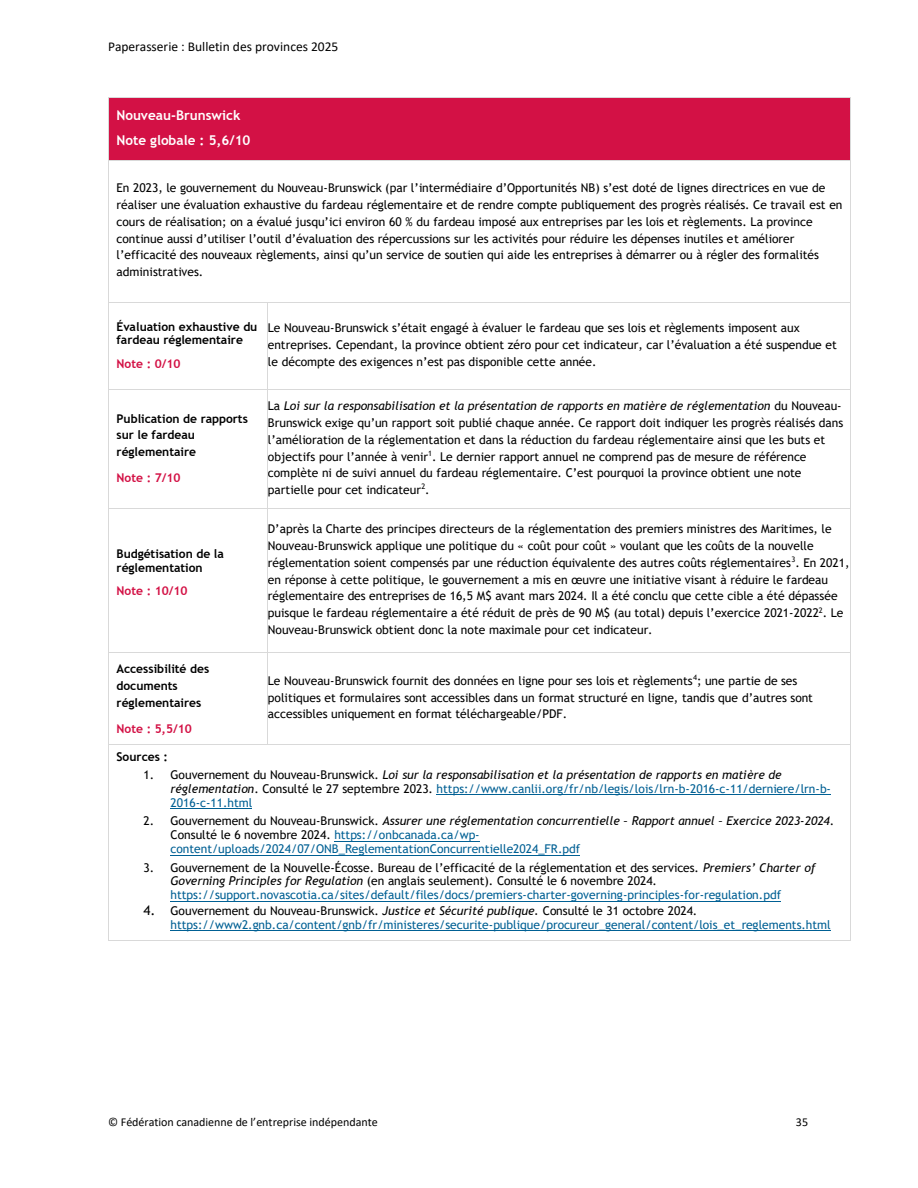
<style>
.page{position:relative;width:918px;height:1188px;background:#fff}
.page>*{position:absolute;margin:0;border:0;box-sizing:border-box;transform-origin:0 0}
.t1{font:13.5px "Calibri";color:#000}
.t2{font:700 13.5px "Trebuchet MS";color:#fff}
.t3{font:12px/16.8px "Trebuchet MS";color:#000}
.t4{font:12px/14px "Trebuchet MS";color:#006094}
.t5{font:700 12px/16.6px "Trebuchet MS";color:#000}
.t6{font:12px "Calibri";letter-spacing:-.005em;color:#000}
.t7{font:700 12px "Trebuchet MS";letter-spacing:-.005em;color:#d31145}
.s1{font-style:italic}
.s2{color:#000}
.s3{font-style:italic;color:#000}
.s4{color:#006094}
.s5{font-size:13.5px;color:#000}
</style>
<div class="page">
<div style="left:116px;top:98px;width:727px;height:34px;background:#d31145"></div>
<div style="left:116px;top:132px;width:727px;height:28px;background:#d31145"></div>
<hr style="left:109px;top:97px;width:741px;height:1px;background:#d9d9d9">
<hr style="left:108px;top:98px;width:1px;height:62px;background:#d9d9d9">
<hr style="left:850px;top:98px;width:1px;height:62px;background:#d9d9d9">
<hr style="left:109px;top:160px;width:741px;height:1px;background:#d9d9d9">
<hr style="left:108px;top:160px;width:1px;height:142px;background:#d9d9d9">
<hr style="left:850px;top:160px;width:1px;height:142px;background:#d9d9d9">
<hr style="left:109px;top:302px;width:158px;height:1px;background:#d9d9d9">
<hr style="left:268px;top:302px;width:582px;height:1px;background:#d9d9d9">
<hr style="left:108px;top:303px;width:1px;height:86px;background:#d9d9d9">
<hr style="left:267px;top:303px;width:1px;height:86px;background:#d9d9d9">
<hr style="left:850px;top:303px;width:1px;height:86px;background:#d9d9d9">
<hr style="left:109px;top:389px;width:158px;height:1px;background:#d9d9d9">
<hr style="left:268px;top:389px;width:582px;height:1px;background:#d9d9d9">
<hr style="left:108px;top:390px;width:1px;height:118px;background:#d9d9d9">
<hr style="left:267px;top:390px;width:1px;height:118px;background:#d9d9d9">
<hr style="left:850px;top:390px;width:1px;height:118px;background:#d9d9d9">
<hr style="left:109px;top:508px;width:158px;height:1px;background:#d9d9d9">
<hr style="left:268px;top:508px;width:582px;height:1px;background:#d9d9d9">
<hr style="left:108px;top:509px;width:1px;height:143px;background:#d9d9d9">
<hr style="left:267px;top:509px;width:1px;height:143px;background:#d9d9d9">
<hr style="left:850px;top:509px;width:1px;height:143px;background:#d9d9d9">
<hr style="left:109px;top:652px;width:158px;height:1px;background:#d9d9d9">
<hr style="left:268px;top:652px;width:582px;height:1px;background:#d9d9d9">
<hr style="left:108px;top:653px;width:1px;height:91px;background:#d9d9d9">
<hr style="left:267px;top:653px;width:1px;height:91px;background:#d9d9d9">
<hr style="left:850px;top:653px;width:1px;height:91px;background:#d9d9d9">
<hr style="left:437px;top:794px;width:394px;height:1px;background:#006094">
<hr style="left:170px;top:808px;width:82px;height:1px;background:#006094">
<hr style="left:334px;top:841px;width:146px;height:1px;background:#006094">
<hr style="left:170px;top:855px;width:410px;height:1px;background:#006094">
<hr style="left:170px;top:901px;width:611px;height:1px;background:#006094">
<hr style="left:170px;top:931px;width:661px;height:1px;background:#006094">
<hr style="left:109px;top:744px;width:158px;height:1px;background:#d9d9d9">
<hr style="left:268px;top:744px;width:582px;height:1px;background:#d9d9d9">
<hr style="left:108px;top:745px;width:1px;height:195px;background:#d9d9d9">
<hr style="left:109px;top:940px;width:741px;height:1px;background:#d9d9d9">
<hr style="left:850px;top:745px;width:1px;height:195px;background:#d9d9d9">
<p class="t1" style="left:108px;top:41px;width:232px">Paperasserie : Bulletin des provinces 2025</p>
<p class="t2" style="left:116px;top:107px;width:126px">Nouveau-Brunswick</p>
<p class="t2" style="left:116px;top:132px;width:136px">Note globale : 5,6/10</p>
<p class="t3" style="left:116px;top:180px;width:727px">En 2023, le gouvernement du Nouveau-Brunswick (par l’intermédiaire d’Opportunités NB) s’est doté de lignes directrices en vue de réaliser une évaluation exhaustive du fardeau réglementaire et de rendre compte publiquement des progrès réalisés. Ce travail est en cours de réalisation; on a évalué jusqu’ici environ 60 % du fardeau imposé aux entreprises par les lois et règlements. La province continue aussi d’utiliser l’outil d’évaluation des répercussions sur les activités pour réduire les dépenses inutiles et améliorer l’efficacité des nouveaux règlements, ainsi qu’un service de soutien qui aide les entreprises à démarrer ou à régler des formalités administratives.</p>
<p class="t5" style="left:116px;top:319px;width:142px;line-height:13.8px">Évaluation exhaustive du fardeau réglementaire</p>
<p class="t7" style="left:116px;top:356px;width:66px">Note : 0/10</p>
<p class="t3" style="left:268px;top:320px;width:570px">Le Nouveau-Brunswick s’était engagé à évaluer le fardeau que ses lois et règlements imposent aux entreprises. Cependant, la province obtient zéro pour cet indicateur, car l’évaluation a été suspendue et le décompte des exigences n’est pas disponible cette année.</p>
<p class="t5" style="left:116px;top:410px;width:133px">Publication de rapports sur le fardeau réglementaire</p>
<p class="t7" style="left:116px;top:470px;width:66px">Note : 7/10</p>
<p class="t5" style="left:116px;top:547px;width:109px;line-height:14.1px">Budgétisation de la réglementation</p>
<p class="t7" style="left:116px;top:584px;width:73px">Note : 10/10</p>
<p class="t5" style="left:116px;top:661px;width:94px">Accessibilité des documents réglementaires</p>
<p class="t7" style="left:116px;top:721px;width:77px">Note : 5,5/10</p>
<p class="t3" style="left:268px;top:398px;width:577px">La <span class="s1">Loi sur la responsabilisation et la présentation de rapports en matière de réglementation</span> du Nouveau-Brunswick exige qu’un rapport soit publié chaque année. Ce rapport doit indiquer les progrès réalisés dans l’amélioration de la réglementation et dans la réduction du fardeau réglementaire ainsi que les buts et objectifs pour l’année à venir<sup>1</sup>. Le dernier rapport annuel ne comprend pas de mesure de référence complète ni de suivi annuel du fardeau réglementaire. C’est pourquoi la province obtient une note partielle pour cet indicateur<sup>2</sup>.</p>
<p class="t3" style="left:268px;top:521px;width:583px">D’après la Charte des principes directeurs de la réglementation des premiers ministres des Maritimes, le Nouveau-Brunswick applique une politique du « coût pour coût » voulant que les coûts de la nouvelle réglementation soient compensés par une réduction équivalente des autres coûts réglementaires<sup>3</sup>. En 2021, en réponse à cette politique, le gouvernement a mis en œuvre une initiative visant à réduire le fardeau réglementaire des entreprises de 16,5 M$ avant mars 2024. Il a été conclu que cette cible a été dépassée puisque le fardeau réglementaire a été réduit de près de 90 M$ (au total) depuis l’exercice 2021-2022<sup>2</sup>. Le Nouveau-Brunswick obtient donc la note maximale pour cet indicateur.</p>
<p class="t3" style="left:268px;top:672px;width:547px">Le Nouveau-Brunswick fournit des données en ligne pour ses lois et règlements<sup>4</sup>; une partie de ses politiques et formulaires sont accessibles dans un format structuré en ligne, tandis que d’autres sont accessibles uniquement en format téléchargeable/PDF.</p>
<p class="t5" style="left:116px;top:748px;width:53px">Sources :</p>
<p class="t4" style="left:170px;top:768px;width:662px;text-indent:-27px"><span class="s2">1. Gouvernement du Nouveau-Brunswick.</span> <span class="s3">Loi sur la responsabilisation et la présentation de rapports en matière de réglementation</span><span class="s2">. Consulté le 27 septembre 2023.</span> https://www.canlii.org/fr/nb/legis/lois/lrn-b-2016-c-11/derniere/lrn-b-<br>2016-c-11.html</p>
<p class="t4" style="left:170px;top:814px;width:665px;text-indent:-27px"><span class="s2">2. Gouvernement du Nouveau-Brunswick.</span> <span class="s3">Assurer une réglementation concurrentielle – Rapport annuel – Exercice 2023-2024</span><span class="s2">.<br>Consulté le 6 novembre 2024.</span> https://onbcanada.ca/wp&shy;content/uploads/2024/07/ONB_ReglementationConcurrentielle2024_FR.pdf</p>
<p class="t3" style="left:170px;top:860px;width:647px;line-height:14px;text-indent:-27px">3. Gouvernement de la Nouvelle-Écosse. Bureau de l’efficacité de la réglementation et des services. <span class="s1">Premiers’ Charter of<br>Governing Principles for Regulation</span> (en anglais seulement). Consulté le 6 novembre 2024. <span class="s4">https://support.novascotia.ca/sites/default/files/docs/premiers-charter-governing-principles-for-regulation.pdf</span></p>
<p class="t4" style="left:170px;top:903px;width:662px;text-indent:-27px"><span class="s5">4.</span> <span class="s2">Gouvernement du Nouveau-Brunswick.</span> <span class="s3">Justice et Sécurité publique.</span> <span class="s2">Consulté le 31 octobre 2024. </span>https://www2.gnb.ca/content/gnb/fr/ministeres/securite-publique/procureur_general/content/lois_et_reglements.html</p>
<p class="t6" style="left:108px;top:1117px;width:271px">© Fédération canadienne de l’entreprise indépendante</p>
<p class="t6" style="left:796px;top:1117px;width:14px">35</p>
</div>
